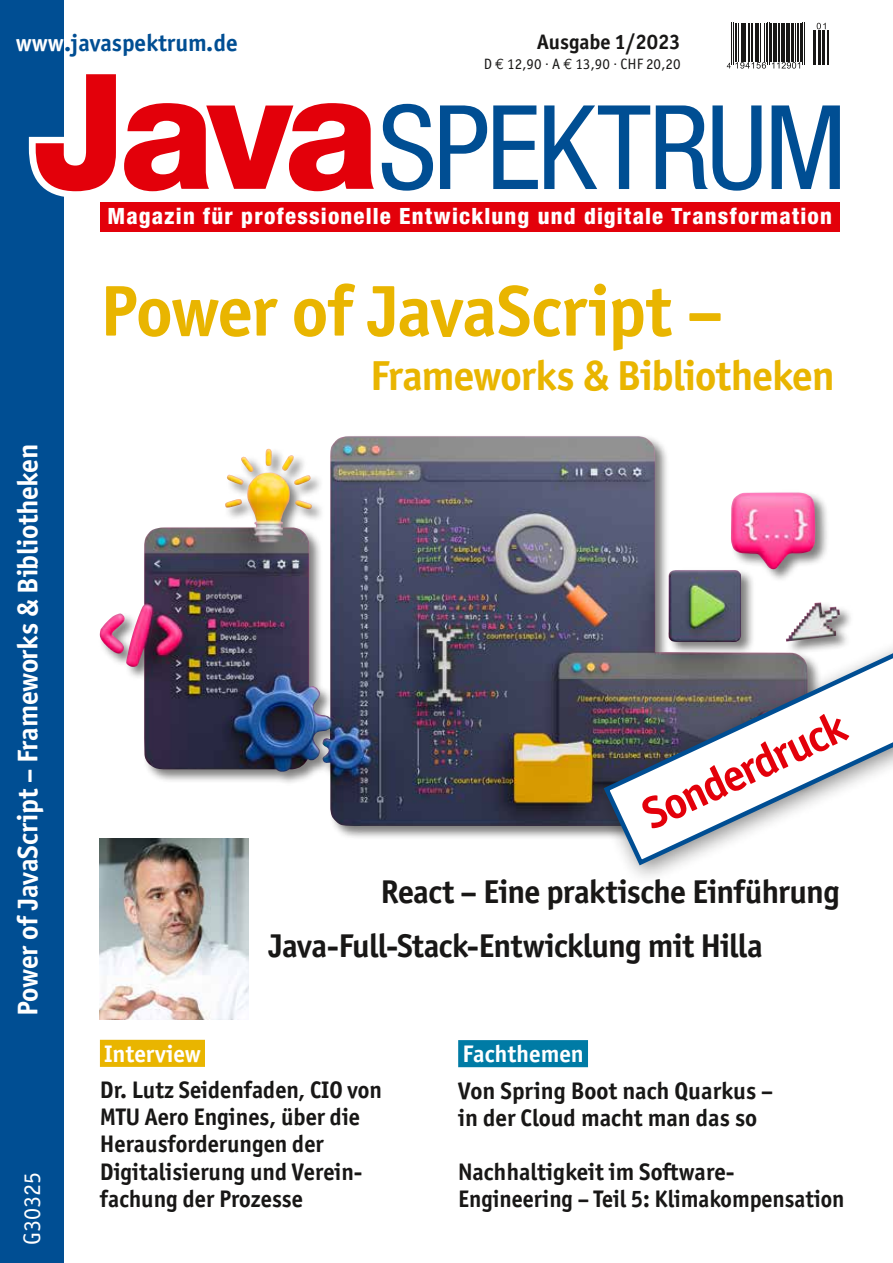
<style>
.page{position:relative;width:893px;height:1263px;background:#fff}
.page>*{position:absolute;margin:0;border:0;box-sizing:border-box;transform-origin:0 0}
.t1{font:700 72px "Officina Sans ITC Pro";letter-spacing:-.015em;color:#e9b500}
.t2{font:700 45px "Officina Sans ITC Pro";color:#e3000a}
.t3{font:700 42px "Officina Sans ITC Pro";letter-spacing:-.025em;color:#e9b500}
.t4{font:700 33px/54.2px "Officina Sans ITC Pro";letter-spacing:-.02em;color:#181716}
.t5{font:700 28.5px "Officina Sans ITC Pro";letter-spacing:-.01em;color:#fff}
.t6{font:700 24px/27.2px "Officina Sans ITC Pro";color:#181716}
.t7{font:700 24px "Officina Sans ITC Pro";color:#fff}
.t8{font:700 24px "Officina Sans ITC Pro";color:#004e93}
.t9{font:24px "Officina Sans ITC Pro";color:#fff}
.t10{font:800 condensed 22.5px "Helvetica Neue LT Std";letter-spacing:.05em;color:#fff}
.t11{font:700 21px "Officina Sans ITC Pro";color:#181716}
.t12{font:15px "Officina Sans ITC Pro";color:#181716}
.s1{color:#fff}
.s2{font-family:"Euro Mono"}
</style>
<div class="page">
<hr style="left:731px;top:23px;width:1px;height:42px;background:#181716">
<hr style="left:733px;top:23px;width:1px;height:42px;background:#181716">
<hr style="left:735px;top:23px;width:2px;height:38px;background:#181716">
<hr style="left:739px;top:23px;width:1px;height:38px;background:#181716">
<hr style="left:741px;top:23px;width:1px;height:38px;background:#181716">
<hr style="left:742px;top:23px;width:3px;height:38px;background:#181716">
<hr style="left:745px;top:23px;width:1px;height:38px;background:#181716">
<hr style="left:749px;top:23px;width:1px;height:38px;background:#181716">
<hr style="left:752px;top:23px;width:1px;height:38px;background:#181716">
<hr style="left:755px;top:23px;width:1px;height:38px;background:#181716">
<hr style="left:756px;top:23px;width:3px;height:38px;background:#181716">
<hr style="left:760px;top:23px;width:1px;height:38px;background:#181716">
<hr style="left:764px;top:23px;width:1px;height:38px;background:#181716">
<hr style="left:766px;top:23px;width:1px;height:38px;background:#181716">
<hr style="left:767px;top:23px;width:1px;height:42px;background:#181716">
<hr style="left:769px;top:23px;width:1px;height:42px;background:#181716">
<hr style="left:770px;top:23px;width:2px;height:38px;background:#181716">
<hr style="left:773px;top:23px;width:2px;height:38px;background:#181716">
<hr style="left:776px;top:23px;width:1px;height:38px;background:#181716">
<hr style="left:779px;top:23px;width:1px;height:38px;background:#181716">
<hr style="left:781px;top:23px;width:1px;height:38px;background:#181716">
<hr style="left:783px;top:23px;width:2px;height:38px;background:#181716">
<hr style="left:786px;top:23px;width:2px;height:38px;background:#181716">
<hr style="left:789px;top:23px;width:1px;height:38px;background:#181716">
<hr style="left:792px;top:23px;width:2px;height:38px;background:#181716">
<hr style="left:795px;top:23px;width:1px;height:38px;background:#181716">
<hr style="left:797px;top:23px;width:1px;height:38px;background:#181716">
<hr style="left:800px;top:23px;width:1px;height:38px;background:#181716">
<hr style="left:802px;top:23px;width:1px;height:42px;background:#181716">
<hr style="left:804px;top:23px;width:1px;height:42px;background:#181716">
<hr style="left:813px;top:30px;width:1px;height:35px;background:#181716">
<hr style="left:814px;top:30px;width:2px;height:35px;background:#181716">
<hr style="left:818px;top:30px;width:2px;height:35px;background:#181716">
<hr style="left:821px;top:30px;width:1px;height:35px;background:#181716">
<hr style="left:822px;top:30px;width:1px;height:35px;background:#181716">
<hr style="left:824px;top:30px;width:1px;height:35px;background:#181716">
<hr style="left:827px;top:30px;width:1px;height:35px;background:#181716">
<svg style="left:772px;top:62px;width:28px;height:7px"></svg>
<svg style="left:817px;top:23px;width:9px;height:6px"></svg>
<svg style="left:727px;top:62px;width:39px;height:7px"></svg>
<div style="left:0;top:0;width:64px;height:1263px;background:#004e93"></div>
<div style="left:458px;top:1040px;width:130px;height:27px;background:#007ba5"></div>
<div style="left:100px;top:1040px;width:105px;height:27px;background:#e9b500"></div>
<img style="left:100px;top:840px;width:149px;height:179px">
<div style="left:98px;top:434px;width:755px;height:406px;background:#181716;opacity:.55"></div>
<img style="left:126px;top:436px;width:682px;height:390px">
<svg style="left:382px;top:104px;width:51px;height:87px"></svg>
<svg style="left:440px;top:105px;width:47px;height:84px"></svg>
<svg style="left:493px;top:105px;width:45px;height:84px"></svg>
<svg style="left:544px;top:105px;width:106px;height:84px"></svg>
<svg style="left:656px;top:105px;width:105px;height:86px"></svg>
<svg style="left:772px;top:105px;width:68px;height:84px"></svg>
<div style="left:100px;top:202px;width:740px;height:30px;background:#e3000a"></div>
<svg style="left:28px;top:74px;width:346px;height:123px"></svg>
<div style="left:591px;top:523px;width:302px;height:363px;background:#181716;opacity:.5"></div>
<svg style="left:601px;top:532px;width:292px;height:336px"></svg>
<p class="t8" style="left:16px;top:28px;width:223px"><span class="s1">www</span>.javaspektrum.de</p>
<p class="t11" style="left:537px;top:29px;width:145px">Ausgabe 1/2023</p>
<p class="t12" style="left:484px;top:55px;width:198px">D <span class="s2">€</span> 12,90 · A <span class="s2">€</span> 13,90 · CHF 20,20</p>
<p class="t10" style="left:108px;top:202px;width:726px">Magazin für professionelle Entwicklung und digitale Transformation</p>
<p class="t5" style="left:10px;top:1016px;width:574px;rotate:-90deg">Power of JavaScript – Frameworks &amp; Bibliotheken</p>
<p class="t9" style="left:18px;top:1245px;width:74px;rotate:-90deg">G30325</p>
<h1 class="t1" style="left:100px;top:266px;width:625px">Power of JavaScript –</h1>
<h3 class="t3" style="left:370px;top:350px;width:466px">Frameworks &amp; Bibliotheken</h3>
<h2 class="t2" style="left:633px;top:791px;width:220px;rotate:-25deg">Sonderdruck</h2>
<h3 class="t4" style="left:269px;top:864px;width:572px;text-indent:112px">React – Eine praktische Einführung<br>Java-Full-Stack-Entwicklung mit Hilla</h3>
<p class="t7" style="left:104px;top:1039px;width:98px">Interview</p>
<p class="t6" style="left:100px;top:1076px;width:284px">Dr. Lutz Seidenfaden, CIO von<br>MTU Aero Engines, über die<br>Herausforderungen der<br>Digitalisierung und Verein&shy;fachung der Prozesse</p>
<p class="t7" style="left:462px;top:1039px;width:123px">Fachthemen</p>
<p class="t6" style="left:458px;top:1076px;width:316px">Von Spring Boot nach Quarkus – in der Cloud macht man das so</p>
<p class="t6" style="left:458px;top:1158px;width:388px">Nachhaltigkeit im Software-<br>Engineering – Teil 5: Klimakompensation</p>
</div>
